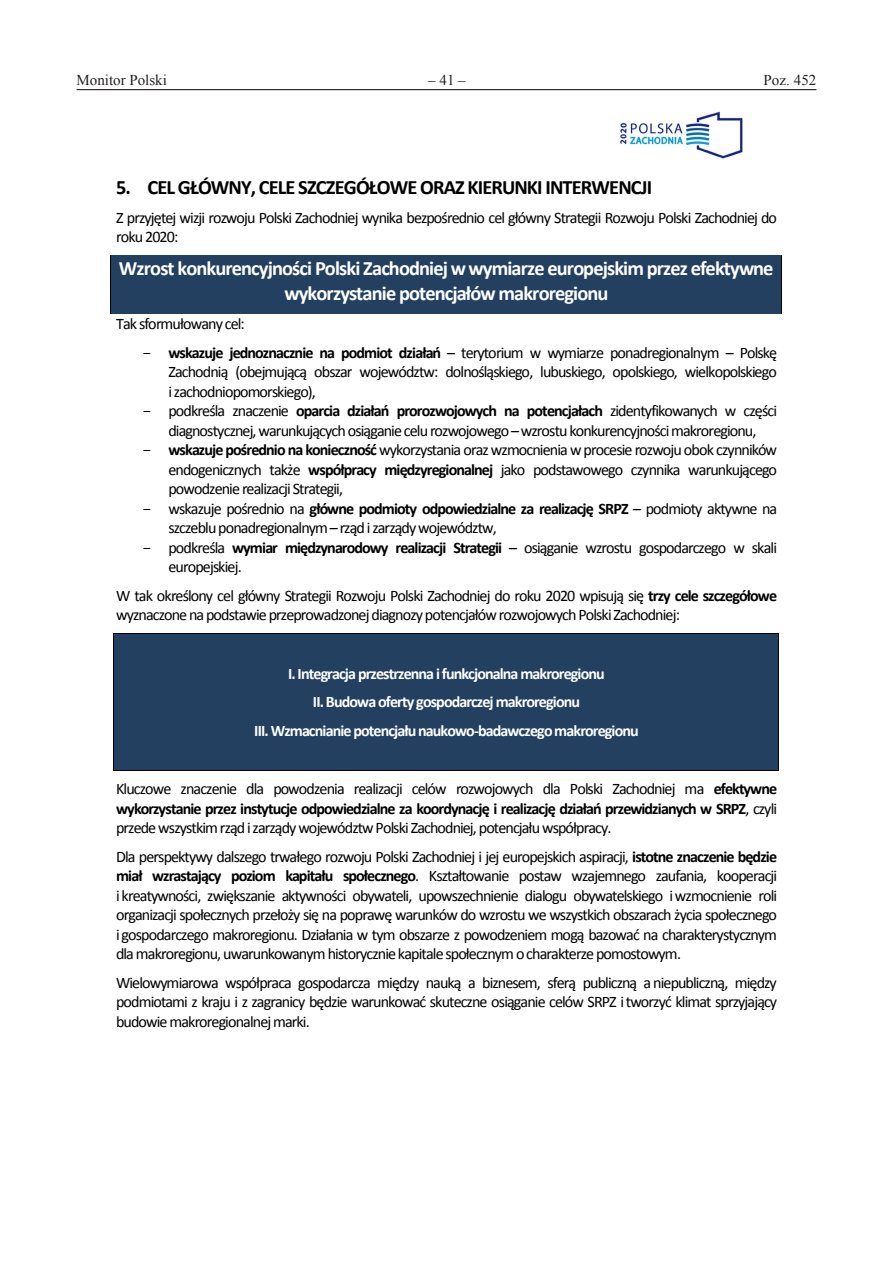
<style>
.page{position:relative;width:893px;height:1263px;background:#fff}
.page>*{position:absolute;margin:0;border:0;box-sizing:border-box;transform-origin:0 0}
.t1{font:700 20.4px/24.9px "Calibri";letter-spacing:-.04em;color:#fff;text-align:center}
.t2{font:700 20.4px "Calibri";letter-spacing:-.045em;color:#000}
.t3{font:16.05px/19.5px "Calibri";letter-spacing:-.055em;color:#000;text-align:justify}
.t4{font:700 16.05px/28.3px "Calibri";letter-spacing:-.06em;color:#fff;text-align:center}
.t5{font:15px "Times New Roman";color:#231f20}
.s1{font-family:"Courier New"}
.s2{font-weight:700}
</style>
<div class="page">
<hr style="left:77px;top:89px;width:739px;height:1px;background:#231f20">
<img style="left:619px;top:111px;width:124px;height:48px">
<div style="left:111px;top:256px;width:670px;height:58px;background:#244061"></div>
<hr style="left:111px;top:256px;width:1px;height:58px;background:#000">
<hr style="left:781px;top:256px;width:1px;height:58px;background:#000">
<div style="left:114px;top:634px;width:664px;height:30px;background:#244061"></div>
<hr style="left:114px;top:634px;width:664px;height:1px;background:#000">
<hr style="left:113px;top:634px;width:1px;height:30px;background:#000">
<hr style="left:778px;top:634px;width:1px;height:30px;background:#000">
<div style="left:114px;top:664px;width:664px;height:28px;background:#244061"></div>
<div style="left:114px;top:692px;width:664px;height:28px;background:#244061"></div>
<div style="left:114px;top:720px;width:664px;height:29px;background:#244061"></div>
<div style="left:114px;top:749px;width:664px;height:21px;background:#244061"></div>
<hr style="left:114px;top:770px;width:664px;height:1px;background:#000">
<svg style="left:113px;top:664px;width:1px;height:107px"></svg>
<svg style="left:778px;top:664px;width:1px;height:107px"></svg>
<p class="t5" style="left:77px;top:70px;width:92px">Monitor Polski</p>
<p class="t5" style="left:428px;top:70px;width:39px">– 41 –</p>
<p class="t5" style="left:764px;top:70px;width:54px">Poz. 452</p>
<p class="t2" style="left:116px;top:174px;width:538px">5. CEL GŁÓWNY, CELE SZCZEGÓŁOWE ORAZ KIERUNKI INTERWENCJI</p>
<p class="t3" style="left:116px;top:208px;width:662px">Z przyjętej wizji rozwoju Polski Zachodniej wynika bezpośrednio cel główny Strategii Rozwoju Polski Zachodniej do roku 2020:</p>
<p class="t1" style="left:119px;top:256px;width:656px">Wzrost konkurencyjności Polski Zachodniej w wymiarze europejskim przez efektywne wykorzystanie potencjałów makroregionu</p>
<p class="t3" style="left:116px;top:314px;width:130px">Tak sformułowany cel:</p>
<p class="t3" style="left:168px;top:342px;width:610px;text-indent:-26px"><span class="s1">-</span> <span class="s2">wskazuje jednoznacznie na podmiot działań</span> – terytorium w wymiarze ponadregionalnym – Polskę Zachodnią (obejmującą obszar województw: dolnośląskiego, lubuskiego, opolskiego, wielkopolskiego i zachodniopomorskiego),</p>
<p class="t3" style="left:142px;top:401px;width:636px;text-align:center"><span class="s1">-</span> podkreśla znaczenie <span class="s2">oparcia działań prorozwojowych na potencjałach</span> zidentyfikowanych w części diagnostycznej, warunkujących osiąganie celu rozwojowego – wzrostu konkurencyjności makroregionu,</p>
<p class="t3" style="left:168px;top:440px;width:610px;text-indent:-26px"><span class="s1">-</span> <span class="s2">wskazuje pośrednio na konieczność</span> wykorzystania oraz wzmocnienia w procesie rozwoju obok czynników endogenicznych także <span class="s2">współpracy międzyregionalnej</span> jako podstawowego czynnika warunkującego powodzenie realizacji Strategii,</p>
<p class="t3" style="left:168px;top:499px;width:610px;text-indent:-26px"><span class="s1">-</span> wskazuje pośrednio na <span class="s2">główne podmioty odpowiedzialne za realizację SRPZ</span> – podmioty aktywne na szczeblu ponadregionalnym – rząd i zarządy województw,</p>
<p class="t3" style="left:168px;top:538px;width:610px;text-indent:-26px"><span class="s1">-</span> podkreśla <span class="s2">wymiar międzynarodowy realizacji Strategii</span> – osiąganie wzrostu gospodarczego w skali europejskiej.</p>
<p class="t3" style="left:116px;top:586px;width:663px">W tak określony cel główny Strategii Rozwoju Polski Zachodniej do roku 2020 wpisują się <span class="s2">trzy cele szczegółowe </span>wyznaczone na podstawie przeprowadzonej diagnozy potencjałów rozwojowych Polski Zachodniej:</p>
<p class="t4" style="left:254px;top:659px;width:386px">I. Integracja przestrzenna i funkcjonalna makroregionu<br>II. Budowa oferty gospodarczej makroregionu<br>III. Wzmacnianie potencjału naukowo-badawczego makroregionu</p>
<p class="t3" style="left:116px;top:779px;width:663px">Kluczowe znaczenie dla powodzenia realizacji celów rozwojowych dla Polski Zachodniej ma <span class="s2">efektywne wykorzystanie przez instytucje odpowiedzialne za koordynację i realizację działań przewidzianych w SRPZ</span>, czyli przede wszystkim rząd i zarządy województw Polski Zachodniej, potencjału współpracy.</p>
<p class="t3" style="left:116px;top:846px;width:663px">Dla perspektywy dalszego trwałego rozwoju Polski Zachodniej i jej europejskich aspiracji, <span class="s2">istotne znaczenie będzie miał wzrastający poziom kapitału społecznego</span>. Kształtowanie postaw wzajemnego zaufania, kooperacji i kreatywności, zwiększanie aktywności obywateli, upowszechnienie dialogu obywatelskiego i wzmocnienie roli organizacji społecznych przełoży się na poprawę warunków do wzrostu we wszystkich obszarach życia społecznego i gospodarczego makroregionu. Działania w tym obszarze z powodzeniem mogą bazować na charakterystycznym dla makroregionu, uwarunkowanym historycznie kapitale społecznym o charakterze pomostowym.</p>
<p class="t3" style="left:116px;top:972px;width:662px">Wielowymiarowa współpraca gospodarcza między nauką a biznesem, sferą publiczną a niepubliczną, między podmiotami z kraju i z zagranicy będzie warunkować skuteczne osiąganie celów SRPZ i tworzyć klimat sprzyjający budowie makroregionalnej marki.</p>
</div>
